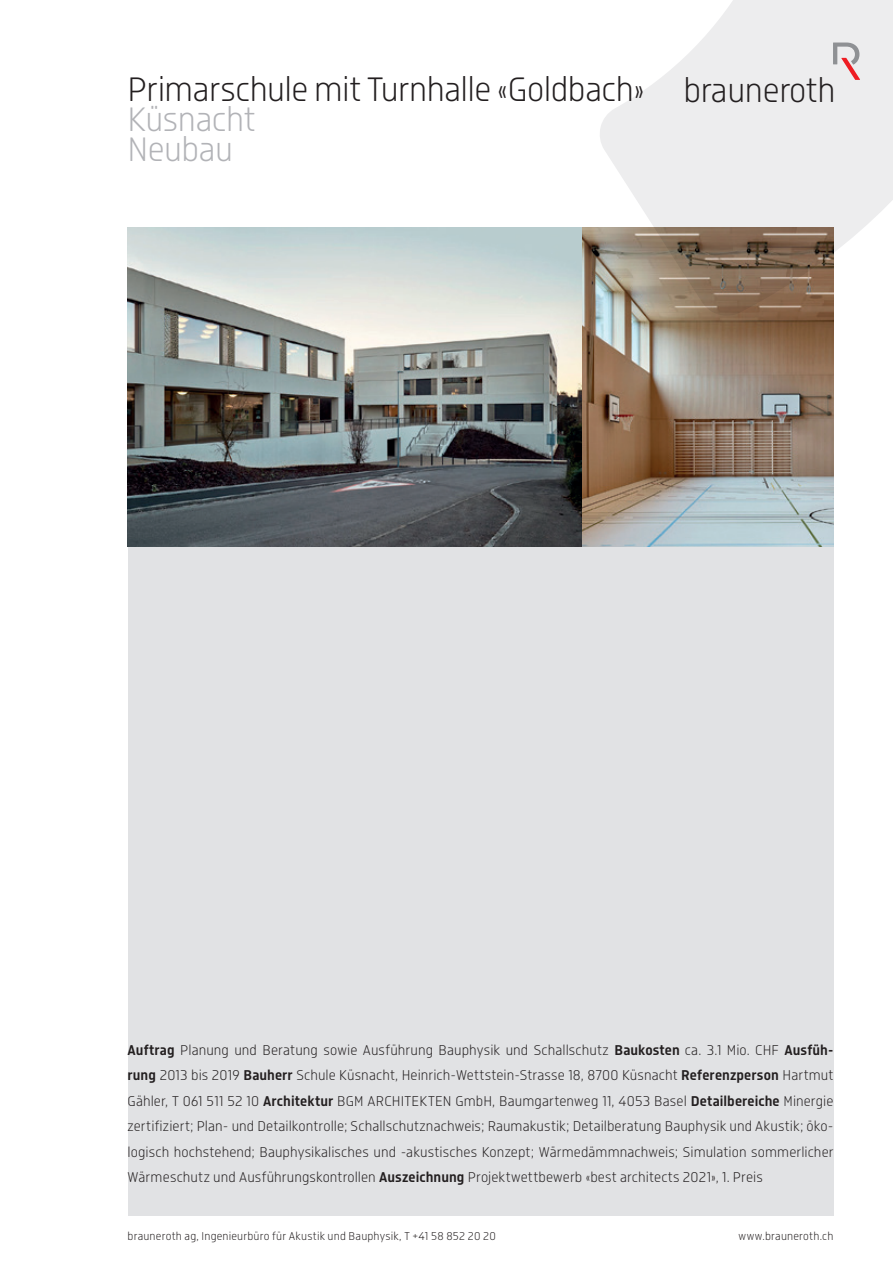
<style>
.page{position:relative;width:893px;height:1263px;background:#fff}
.page>*{position:absolute;margin:0;border:0;box-sizing:border-box;transform-origin:0 0}
.t1{font:300 35.85px "Isotonic";letter-spacing:-.015em;color:#231f20}
.t2{font:300 35.85px/29.5px "Isotonic";letter-spacing:-.015em;color:#b2b3b7}
.t3{font:300 15px/25.5px "Isotonic";letter-spacing:.01em;color:#231f20;text-align:justify}
.t4{font:300 12px "Isotonic";letter-spacing:.015em;color:#231f20}
.s1{font-weight:600}
</style>
<div class="page">
<div style="left:128px;top:546px;width:705px;height:670px;background:#e1e2e4"></div>
<img style="left:128px;top:316px;width:455px;height:230px">
<svg style="left:583px;top:316px;width:250px;height:230px;background:#998b7d"></svg>
<svg style="left:127px;top:0;width:766px;height:316px"></svg>
<svg style="left:833px;top:43px;width:27px;height:37px"></svg>
<h1 class="t1" style="left:128px;top:70px;width:518px">Primarschule mit Turnhalle «Goldbach»</h1>
<h1 class="t2" style="left:128px;top:105px;width:129px">Küsnacht<br>Neubau</h1>
<h1 class="t1" style="left:684px;top:70px;width:153px">brauneroth</h1>
<p class="t3" style="left:128px;top:1037px;width:707px"><span class="s1">Auftrag</span> Planung und Beratung sowie Ausführung Bauphysik und Schallschutz <span class="s1">Baukosten</span> ca. 3.1 Mio. CHF <span class="s1">Ausfüh&shy;rung</span> 2013 bis 2019 <span class="s1">Bauherr</span> Schule Küsnacht, Heinrich-Wettstein-Strasse 18, 8700 Küsnacht <span class="s1">Referenzperson</span> Hartmut Gähler, T 061 511 52 10 <span class="s1">Architektur</span> BGM ARCHITEKTEN GmbH, Baumgartenweg 11, 4053 Basel <span class="s1">Detailbereiche</span> Minergie zertifiziert; Plan- und Detailkontrolle; Schallschutznachweis; Raumakustik; Detailberatung Bauphysik und Akustik; öko&shy;logisch hochstehend; Bauphysikalisches und -akustisches Konzept; Wärmedämmnachweis; Simulation sommerlicher Wärmeschutz und Ausführungskontrollen <span class="s1">Auszeichnung</span> Projektwettbewerb «best architects 2021», 1. Preis</p>
<p class="t4" style="left:128px;top:1229px;width:370px">brauneroth ag, Ingenieurbüro für Akustik und Bauphysik, T +41 58 852 20 20</p>
<p class="t4" style="left:739px;top:1229px;width:96px">www.brauneroth.ch</p>
</div>
